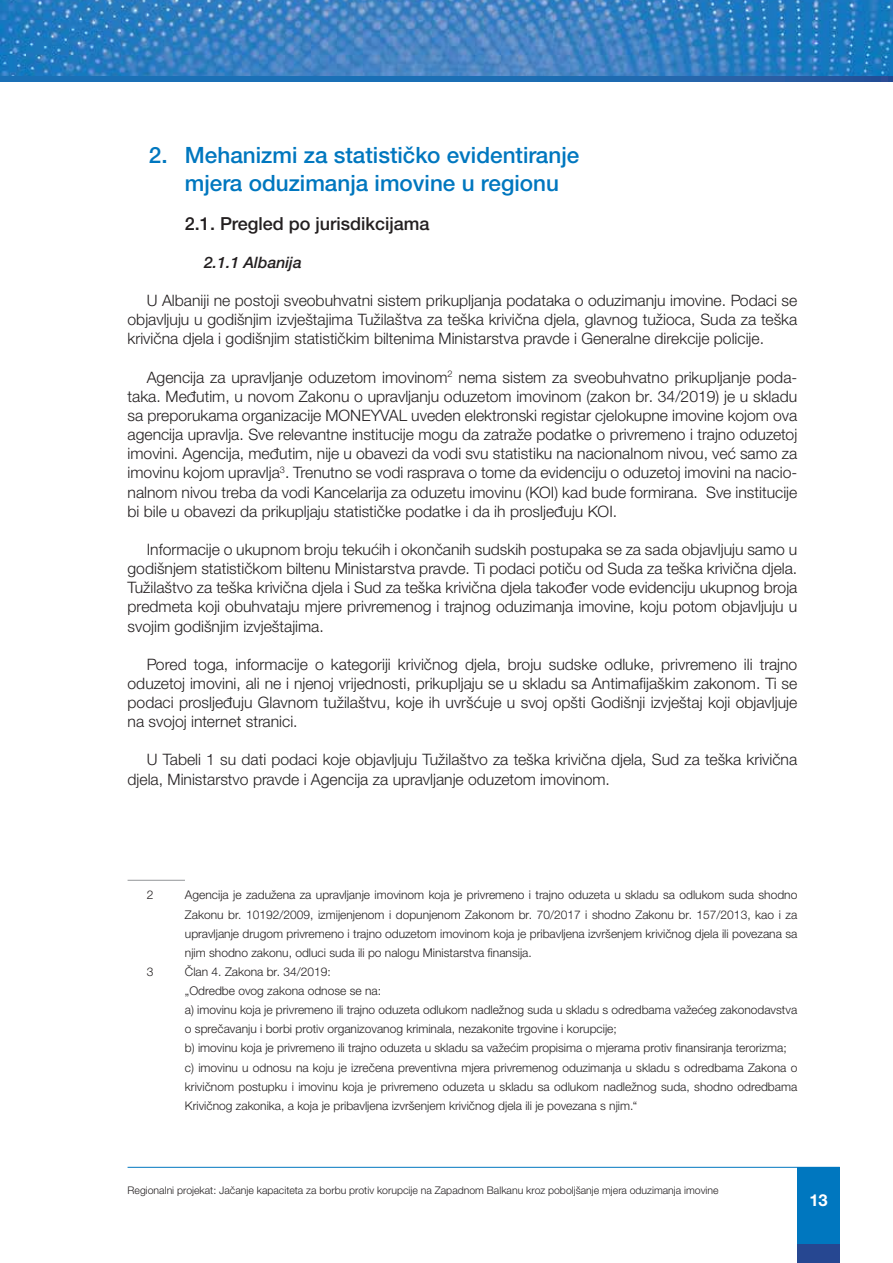
<style>
.page{position:relative;width:893px;height:1263px;background:#fff}
.page>*{position:absolute;margin:0;border:0;box-sizing:border-box;transform-origin:0 0}
.t1{font:500 22.5px/28.7px "Helvetica Neue LTW1 G";color:#0077bf}
.t2{font:500 18px "Helvetica Neue LTW1 G";color:#231f20}
.t3{font:700 16.5px "Helvetica Neue LTW1 G";color:#fff}
.t4{font:300 15.75px/19.2px "Helvetica Neue LTW1 G";color:#231f20;text-align:justify}
.t5{font:italic 500 15.75px "Helvetica Neue LTW1 G";color:#231f20}
.t6{font:300 12px/19.2px "Helvetica Neue LTW1 G";color:#231f20;text-align:justify}
.t7{font:300 10.5px "Helvetica Neue LTW1 G";color:#231f20}
</style>
<div class="page">
<hr style="left:128px;top:1167px;width:712px;height:1px;background:#0077bf">
<div style="left:797px;top:1167px;width:43px;height:77px;background:#0077bf"></div>
<div style="left:797px;top:1244px;width:43px;height:19px;background:#264791"></div>
<img style="left:0;top:0;width:893px;height:77px">
<svg style="left:0;top:77px;width:893px;height:4px;background:#1d69b0"></svg>
<hr style="left:128px;top:880px;width:57px;height:1px;background:#939598">
<h1 class="t1" style="left:185px;top:140px;width:396px;text-indent:-36px">2. Mehanizmi za statističko evidentiranje mjera oduzimanja imovine u regionu</h1>
<p class="t2" style="left:185px;top:212px;width:246px">2.1. Pregled po jurisdikcijama</p>
<p class="t5" style="left:204px;top:253px;width:99px">2.1.1 Albanija</p>
<p class="t4" style="left:128px;top:291px;width:671px;text-indent:19px">U Albaniji ne postoji sveobuhvatni sistem prikupljanja podataka o oduzimanju imovine. Podaci se objavljuju u godišnjim izvještajima Tužilaštva za teška krivična djela, glavnog tužioca, Suda za teška krivična djela i godišnjim statističkim biltenima Ministarstva pravde i Generalne direkcije policije.</p>
<p class="t4" style="left:128px;top:367px;width:671px;text-indent:19px">Agencija za upravljanje oduzetom imovinom<sup>2</sup> nema sistem za sveobuhvatno prikupljanje poda&shy;taka. Međutim, u novom Zakonu o upravljanju oduzetom imovinom (zakon br. 34/2019) je u skladu sa preporukama organizacije MONEYVAL uveden elektronski registar cjelokupne imovine kojom ova agencija upravlja. Sve relevantne institucije mogu da zatraže podatke o privremeno i trajno oduzetoj imovini. Agencija, međutim, nije u obavezi da vodi svu statistiku na nacionalnom nivou, već samo za imovinu kojom upravlja<sup>3</sup>. Trenutno se vodi rasprava o tome da evidenciju o oduzetoj imovini na nacio&shy;nalnom nivou treba da vodi Kancelarija za oduzetu imovinu (KOI) kad bude formirana. Sve institucije bi bile u obavezi da prikupljaju statističke podatke i da ih prosljeđuju KOI.</p>
<p class="t4" style="left:128px;top:540px;width:671px;text-indent:19px">Informacije o ukupnom broju tekućih i okončanih sudskih postupaka se za sada objavljuju samo u godišnjem statističkom biltenu Ministarstva pravde. Ti podaci potiču od Suda za teška krivična djela.<br>Tužilaštvo za teška krivična djela i Sud za teška krivična djela također vode evidenciju ukupnog broja predmeta koji obuhvataju mjere privremenog i trajnog oduzimanja imovine, koju potom objavljuju u svojim godišnjim izvještajima.</p>
<p class="t4" style="left:128px;top:654px;width:671px;text-indent:19px">Pored toga, informacije o kategoriji krivičnog djela, broju sudske odluke, privremeno ili trajno oduzetoj imovini, ali ne i njenoj vrijednosti, prikupljaju se u skladu sa Antimafijaškim zakonom. Ti se podaci prosljeđuju Glavnom tužilaštvu, koje ih uvršćuje u svoj opšti Godišnji izvještaj koji objavljuje na svojoj internet stranici.</p>
<p class="t4" style="left:128px;top:750px;width:671px;text-indent:19px">U Tabeli 1 su dati podaci koje objavljuju Tužilaštvo za teška krivična djela, Sud za teška krivična djela, Ministarstvo pravde i Agencija za upravljanje oduzetom imovinom.</p>
<p class="t6" style="left:147px;top:885px;width:8px">2</p>
<p class="t6" style="left:185px;top:885px;width:614px">Agencija je zadužena za upravljanje imovinom koja je privremeno i trajno oduzeta u skladu sa odlukom suda shodno Zakonu br. 10192/2009, izmijenjenom i dopunjenom Zakonom br. 70/2017 i shodno Zakonu br. 157/2013, kao i za upravljanje drugom privremeno i trajno oduzetom imovinom koja je pribavljena izvršenjem krivičnog djela ili povezana sa njim shodno zakonu, odluci suda ili po nalogu Ministarstva finansija.</p>
<p class="t6" style="left:147px;top:962px;width:8px">3</p>
<p class="t6" style="left:185px;top:962px;width:614px;text-align:left">Član 4. Zakona br. 34/2019:<br>„Odredbe ovog zakona odnose se na:<br>a) imovinu koja je privremeno ili trajno oduzeta odlukom nadležnog suda u skladu s odredbama važećeg zakonodavstva o sprečavanju i borbi protiv organizovanog kriminala, nezakonite trgovine i korupcije;<br>b) imovinu koja je privremeno ili trajno oduzeta u skladu sa važećim propisima o mjerama protiv finansiranja terorizma; c) imovinu u odnosu na koju je izrečena preventivna mjera privremenog oduzimanja u skladu s odredbama Zakona o krivičnom postupku i imovinu koja je privremeno oduzeta u skladu sa odlukom nadležnog suda, shodno odredbama Krivičnog zakonika, a koja je pribavljena izvršenjem krivičnog djela ili je povezana s njim.“</p>
<p class="t7" style="left:128px;top:1184px;width:593px">Regionalni projekat: Jačanje kapaciteta za borbu protiv korupcije na Zapadnom Balkanu kroz poboljšanje mjera oduzimanja imovine</p>
<p class="t3" style="left:809px;top:1189px;width:20px">13</p>
</div>
